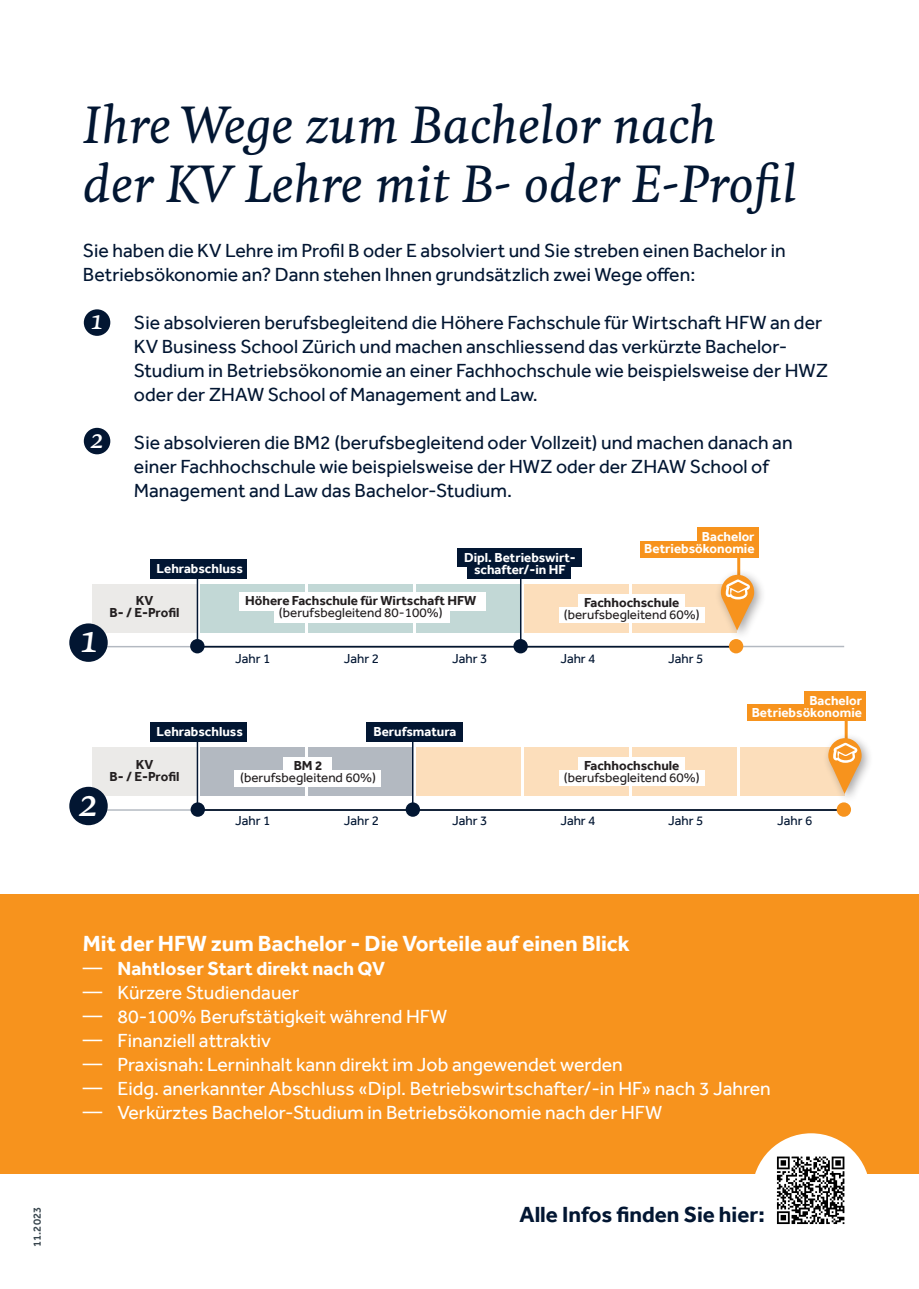
<style>
.page{position:relative;width:919px;height:1289px;background:#fff}
.page>*{position:absolute;margin:0;border:0;box-sizing:border-box;transform-origin:0 0}
.t1{font:italic 500 48.9px/58.7px "Feijoa";color:#021632}
.t2{font:italic 500 38.7px "Feijoa";color:#fff}
.t3{font:italic 500 26.7px "Feijoa";color:#fff}
.t4{font:700 22.5px "Effra";color:#fff}
.t5{font:700 22.5px "Effra";color:#021632}
.t6{font:19.5px/24px "Effra";color:#021632}
.t7{font:19.5px "Effra";color:#fff}
.t8{font:700 19.5px "Effra";color:#fff}
.t9{font:700 13.35px/12px "Effra";color:#fff;text-align:center}
.t10{font:700 13.35px/11.9px "Effra";color:#231f20;text-align:center}
.t11{font:13.35px/11.9px "Effra";color:#231f20;text-align:center}
.t12{font:13.35px "Effra";color:#021632}
.Spitzmarke{font:500 11.25px "Effra";color:#38454d}
.s1{font-weight:400}
.s2{font-weight:700}
</style>
<div class="page">
<div style="left:0;top:894px;width:918px;height:280px;background:#f7931d"></div>
<hr style="left:194px;top:646px;width:542px;height:1px;background:#021632">
<hr style="left:88px;top:646px;width:110px;height:1px;background:#021632">
<hr style="left:734px;top:645px;width:110px;height:2px;background:#021632">
<div style="left:190px;top:639px;width:14px;height:14px;background:#021632;border-radius:50%"></div>
<div style="left:513px;top:639px;width:14px;height:14px;background:#021632;border-radius:50%"></div>
<div style="left:728px;top:639px;width:15px;height:14px;background:#f7931d;border-radius:50%"></div>
<div style="left:200px;top:584px;width:105px;height:48px;background:#c2d8d6"></div>
<div style="left:93px;top:584px;width:104px;height:48px;background:#ebeae8"></div>
<div style="left:308px;top:584px;width:105px;height:48px;background:#c2d8d6"></div>
<div style="left:416px;top:584px;width:104px;height:48px;background:#c2d8d6"></div>
<div style="left:524px;top:584px;width:104px;height:48px;background:#fcdebb"></div>
<div style="left:632px;top:584px;width:104px;height:48px;background:#fcdebb"></div>
<hr style="left:197px;top:572px;width:1px;height:71px;background:#021632">
<hr style="left:520px;top:572px;width:1px;height:71px;background:#021632">
<div style="left:150px;top:559px;width:97px;height:19px;background:#021632"></div>
<div style="left:457px;top:549px;width:125px;height:18px;background:#021632"></div>
<div style="left:467px;top:563px;width:104px;height:16px;background:#021632"></div>
<div style="left:696px;top:527px;width:62px;height:17px;background:#f7931d"></div>
<div style="left:639px;top:541px;width:119px;height:16px;background:#f7931d"></div>
<hr style="left:737px;top:554px;width:3px;height:23px;background:#f7931d">
<div style="left:715px;top:569px;width:51px;height:72px;background:#231f20;opacity:.4"></div>
<svg style="left:720px;top:575px;width:34px;height:55px"></svg>
<div style="left:239px;top:592px;width:246px;height:18px;background:#fff"></div>
<div style="left:578px;top:594px;width:107px;height:15px;background:#fff"></div>
<div style="left:559px;top:607px;width:146px;height:15px;background:#fff"></div>
<div style="left:274px;top:606px;width:175px;height:17px;background:#fff"></div>
<div style="left:69px;top:623px;width:39px;height:39px;background:#021632;border-radius:50%"></div>
<div style="left:84px;top:309px;width:26px;height:27px;background:#021632;border-radius:50%"></div>
<div style="left:84px;top:428px;width:26px;height:26px;background:#021632;border-radius:50%"></div>
<div style="left:752px;top:1133px;width:118px;height:118px;background:#fff;border-radius:50%"></div>
<img style="left:776px;top:1156px;width:69px;height:69px">
<hr style="left:194px;top:809px;width:649px;height:1px;background:#021632">
<hr style="left:88px;top:809px;width:110px;height:1px;background:#021632">
<div style="left:405px;top:802px;width:15px;height:14px;background:#021632;border-radius:50%"></div>
<div style="left:836px;top:802px;width:15px;height:14px;background:#f7931d;border-radius:50%"></div>
<div style="left:740px;top:747px;width:104px;height:48px;background:#fcdebb"></div>
<div style="left:200px;top:747px;width:105px;height:48px;background:#b3b9c1"></div>
<div style="left:93px;top:747px;width:104px;height:48px;background:#ebeae8"></div>
<div style="left:308px;top:747px;width:105px;height:48px;background:#b3b9c1"></div>
<div style="left:416px;top:747px;width:104px;height:48px;background:#fcdebb"></div>
<div style="left:524px;top:747px;width:104px;height:48px;background:#fcdebb"></div>
<div style="left:632px;top:747px;width:104px;height:48px;background:#fcdebb"></div>
<hr style="left:197px;top:736px;width:1px;height:71px;background:#021632">
<hr style="left:412px;top:736px;width:1px;height:71px;background:#021632">
<div style="left:150px;top:722px;width:97px;height:19px;background:#021632"></div>
<div style="left:366px;top:722px;width:96px;height:19px;background:#021632"></div>
<div style="left:804px;top:691px;width:61px;height:16px;background:#f7931d"></div>
<div style="left:747px;top:704px;width:118px;height:17px;background:#f7931d"></div>
<hr style="left:844px;top:717px;width:3px;height:23px;background:#f7931d">
<div style="left:822px;top:732px;width:51px;height:72px;background:#231f20;opacity:.4"></div>
<svg style="left:828px;top:738px;width:33px;height:55px"></svg>
<div style="left:283px;top:757px;width:48px;height:15px;background:#fff"></div>
<div style="left:578px;top:757px;width:107px;height:15px;background:#fff"></div>
<div style="left:559px;top:770px;width:145px;height:16px;background:#fff"></div>
<div style="left:234px;top:769px;width:147px;height:17px;background:#fff"></div>
<div style="left:69px;top:786px;width:39px;height:39px;background:#021632;border-radius:50%"></div>
<div style="left:190px;top:802px;width:15px;height:14px;background:#021632;border-radius:50%"></div>
<p class="t1" style="left:83px;top:97px;width:715px">Ihre Wege zum Bachelor nach der KV Lehre mit B- oder E-Profil</p>
<p class="t6" style="left:83px;top:238px;width:704px">Sie haben die KV Lehre im Profil B oder E absolviert und Sie streben einen Bachelor in<br>Betriebsökonomie an? Dann stehen Ihnen grundsätzlich zwei Wege offen:</p>
<p class="t6" style="left:134px;top:310px;width:695px">Sie absolvieren berufsbegleitend die Höhere Fachschule für Wirtschaft HFW an der KV Business School Zürich und machen anschliessend das verkürzte Bachelor-Studium in Betriebsökonomie an einer Fachhochschule wie beispielsweise der HWZ oder der ZHAW School of Management and Law.</p>
<p class="t6" style="left:134px;top:430px;width:660px">Sie absolvieren die BM2 (berufsbegleitend oder Vollzeit) und machen danach an einer Fachhochschule wie beispielsweise der HWZ oder der ZHAW School of<br>Management and Law das Bachelor-Studium.</p>
<p class="t3" style="left:90px;top:302px;width:14px">1</p>
<p class="t3" style="left:90px;top:421px;width:15px">2</p>
<p class="t9" style="left:156px;top:562px;width:88px">Lehrabschluss</p>
<p class="t9" style="left:464px;top:551px;width:113px">Dipl. Betriebswirt&shy;schafter/-in HF</p>
<p class="t9" style="left:701px;top:530px;width:54px">Bachelor</p>
<p class="t9" style="left:644px;top:542px;width:112px">Betriebsökonomie</p>
<p class="t2" style="left:80px;top:613px;width:20px">1</p>
<p class="t2" style="left:79px;top:776px;width:21px">2</p>
<p class="t10" style="left:136px;top:595px;width:19px">KV</p>
<p class="t10" style="left:109px;top:606px;width:71px">B- / E-Profil</p>
<p class="t10" style="left:245px;top:594px;width:233px">Höhere Fachschule für Wirtschaft HFW <span class="s1">(berufsbegleitend 80-100%)</span></p>
<p class="t10" style="left:584px;top:596px;width:97px">Fachhochschule</p>
<p class="t11" style="left:564px;top:608px;width:137px">(berufsbegleitend 60%)</p>
<p class="t12" style="left:235px;top:650px;width:37px">Jahr 1</p>
<p class="t12" style="left:344px;top:650px;width:37px">Jahr 2</p>
<p class="t12" style="left:452px;top:650px;width:37px">Jahr 3</p>
<p class="t12" style="left:560px;top:650px;width:37px">Jahr 4</p>
<p class="t12" style="left:668px;top:650px;width:37px">Jahr 5</p>
<p class="t9" style="left:156px;top:725px;width:88px">Lehrabschluss</p>
<p class="t9" style="left:373px;top:725px;width:84px">Berufsmatura</p>
<p class="t10" style="left:136px;top:758px;width:19px">KV</p>
<p class="t10" style="left:109px;top:770px;width:71px">B- / E-Profil</p>
<p class="t11" style="left:240px;top:759px;width:137px"><span class="s2">BM 2<br></span>(berufsbegleitend 60%)</p>
<p class="t10" style="left:584px;top:759px;width:97px">Fachhochschule</p>
<p class="t11" style="left:564px;top:771px;width:137px">(berufsbegleitend 60%)</p>
<p class="t9" style="left:809px;top:694px;width:54px">Bachelor</p>
<p class="t9" style="left:751px;top:706px;width:112px">Betriebsökonomie</p>
<p class="t12" style="left:235px;top:812px;width:37px">Jahr 1</p>
<p class="t12" style="left:344px;top:812px;width:37px">Jahr 2</p>
<p class="t12" style="left:452px;top:812px;width:37px">Jahr 3</p>
<p class="t12" style="left:560px;top:812px;width:37px">Jahr 4</p>
<p class="t12" style="left:668px;top:812px;width:37px">Jahr 5</p>
<p class="t12" style="left:777px;top:812px;width:37px">Jahr 6</p>
<p class="Spitzmarke" style="left:30px;top:1246px;width:41px;rotate:-90deg">11.2023</p>
<p class="t4" style="left:83px;top:930px;width:548px">Mit der HFW zum Bachelor - Die Vorteile auf einen Blick</p>
<p class="t8" style="left:83px;top:956px;width:303px"><span class="s1">—</span> Nahtloser Start direkt nach QV</p>
<p class="t7" style="left:83px;top:981px;width:218px">— Kürzere Studiendauer</p>
<p class="t7" style="left:83px;top:1005px;width:366px">— 80-100% Berufstätigkeit während HFW</p>
<p class="t7" style="left:83px;top:1029px;width:190px">— Finanziell attraktiv</p>
<p class="t7" style="left:83px;top:1053px;width:541px">— Praxisnah: Lerninhalt kann direkt im Job angewendet werden</p>
<p class="t7" style="left:83px;top:1077px;width:689px">— Eidg. anerkannter Abschluss «Dipl. Betriebswirtschafter/-in HF» nach 3 Jahren</p>
<p class="t7" style="left:83px;top:1101px;width:580px">— Verkürztes Bachelor-Studium in Betriebsökonomie nach der HFW</p>
<p class="t5" style="left:519px;top:1200px;width:247px">Alle Infos finden Sie hier:</p>
</div>
